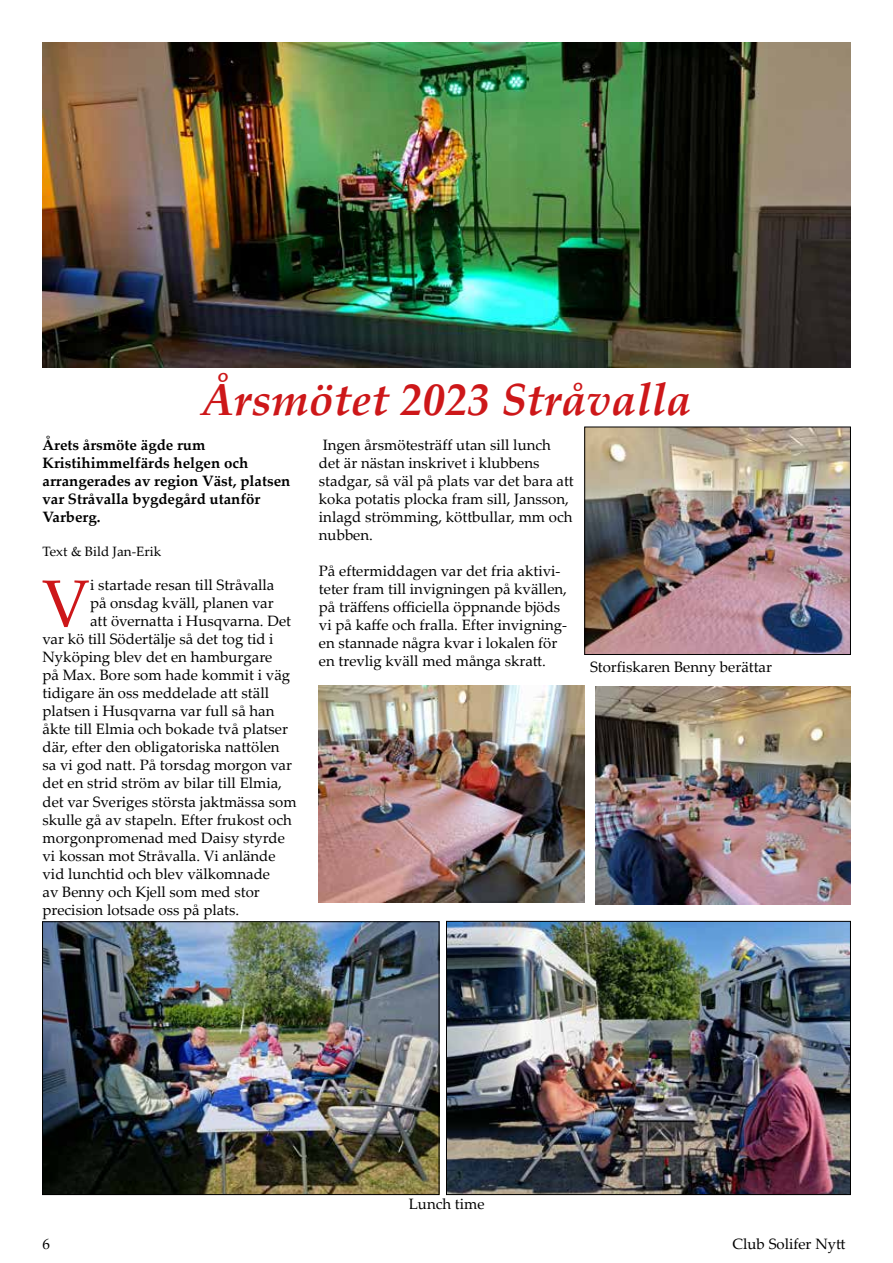
<style>
.page{position:relative;width:893px;height:1263px;background:#fff}
.page>*{position:absolute;margin:0;border:0;box-sizing:border-box;transform-origin:0 0}
.t1{font:66.75px "Palatino Linotype";color:#cd1719}
.t2{font:italic 700 45px "Palatino Linotype";color:#cd1719}
.t3{font:15px/18px "Palatino Linotype";color:#000}
.t4{font:700 15px/18px "Palatino Linotype";color:#000}
.t5{font:13.5px "Palatino Linotype";color:#000}
</style>
<div class="page">
<img style="left:43px;top:43px;width:807px;height:325px">
<img style="left:44px;top:923px;width:393px;height:270px">
<div style="left:42px;top:921px;width:397px;height:274px;border:1px solid #000"></div>
<img style="left:448px;top:923px;width:401px;height:270px">
<div style="left:446px;top:921px;width:405px;height:274px;border:1px solid #000"></div>
<img style="left:586px;top:429px;width:263px;height:224px">
<div style="left:584px;top:427px;width:267px;height:228px;border:1px solid #000"></div>
<img style="left:319px;top:685px;width:265px;height:217px">
<img style="left:595px;top:687px;width:255px;height:217px">
<h2 class="t2" style="left:201px;top:367px;width:492px">Årsmötet 2023 Stråvalla</h2>
<p class="t4" style="left:43px;top:435px;width:249px">Årets årsmöte ägde rum<br>Kristihimmelfärds helgen och arrangerades av region Väst, platsen var Stråvalla bygdegård utanför<br>Varberg.</p>
<p class="t5" style="left:43px;top:542px;width:120px">Text &amp; Bild Jan-Erik</p>
<h1 class="t1" style="left:42px;top:556px;width:50px">V</h1>
<p class="t3" style="left:90px;top:576px;width:186px">i startade resan till Stråvalla</p>
<p class="t3" style="left:319px;top:435px;width:256px">Ingen årsmötesträff utan sill lunch<br>det är nästan inskrivet i klubbens stadgar, så väl på plats var det bara att koka potatis plocka fram sill, Jansson, inlagd strömming, köttbullar, mm och nubben.</p>
<p class="t3" style="left:319px;top:561px;width:250px">På eftermiddagen var det fria aktivi&shy;teter fram till invigningen på kvällen, på träffens officiella öppnande bjöds vi på kaffe och fralla. Efter invigning&shy;en stannade några kvar i lokalen för en trevlig kväll med många skratt.</p>
<p class="t3" style="left:90px;top:594px;width:185px">på onsdag kväll, planen var</p>
<p class="t3" style="left:90px;top:612px;width:203px">att övernatta i Husqvarna. Det</p>
<p class="t3" style="left:43px;top:630px;width:233px">var kö till Södertälje så det tog tid i</p>
<p class="t3" style="left:43px;top:648px;width:231px">Nyköping blev det en hamburgare</p>
<p class="t3" style="left:43px;top:666px;width:249px">på Max. Bore som hade kommit i väg</p>
<p class="t3" style="left:43px;top:684px;width:228px">tidigare än oss meddelade att ställ</p>
<p class="t3" style="left:43px;top:702px;width:234px">platsen i Husqvarna var full så han</p>
<p class="t3" style="left:43px;top:720px;width:247px">åkte till Elmia och bokade två platser</p>
<p class="t3" style="left:43px;top:738px;width:239px">där, efter den obligatoriska nattölen</p>
<p class="t3" style="left:43px;top:756px;width:251px">sa vi god natt. På torsdag morgon var</p>
<p class="t3" style="left:43px;top:774px;width:241px">det en strid ström av bilar till Elmia,</p>
<p class="t3" style="left:43px;top:792px;width:256px">det var Sveriges största jaktmässa som</p>
<p class="t3" style="left:43px;top:810px;width:251px">skulle gå av stapeln. Efter frukost och</p>
<p class="t3" style="left:43px;top:828px;width:244px">morgonpromenad med Daisy styrde</p>
<p class="t3" style="left:43px;top:846px;width:235px">vi kossan mot Stråvalla. Vi anlände</p>
<p class="t3" style="left:43px;top:864px;width:229px">vid lunchtid och blev välkomnade</p>
<p class="t3" style="left:43px;top:882px;width:219px">av Benny och Kjell som med stor</p>
<p class="t3" style="left:43px;top:900px;width:198px">precision lotsade oss på plats.</p>
<p class="t3" style="left:590px;top:657px;width:184px">Storfiskaren Benny berättar</p>
<p class="t3" style="left:409px;top:1194px;width:77px">Lunch time</p>
<p class="t3" style="left:43px;top:1235px;width:9px">6</p>
<p class="t3" style="left:733px;top:1235px;width:114px">Club Solifer Nytt</p>
</div>
